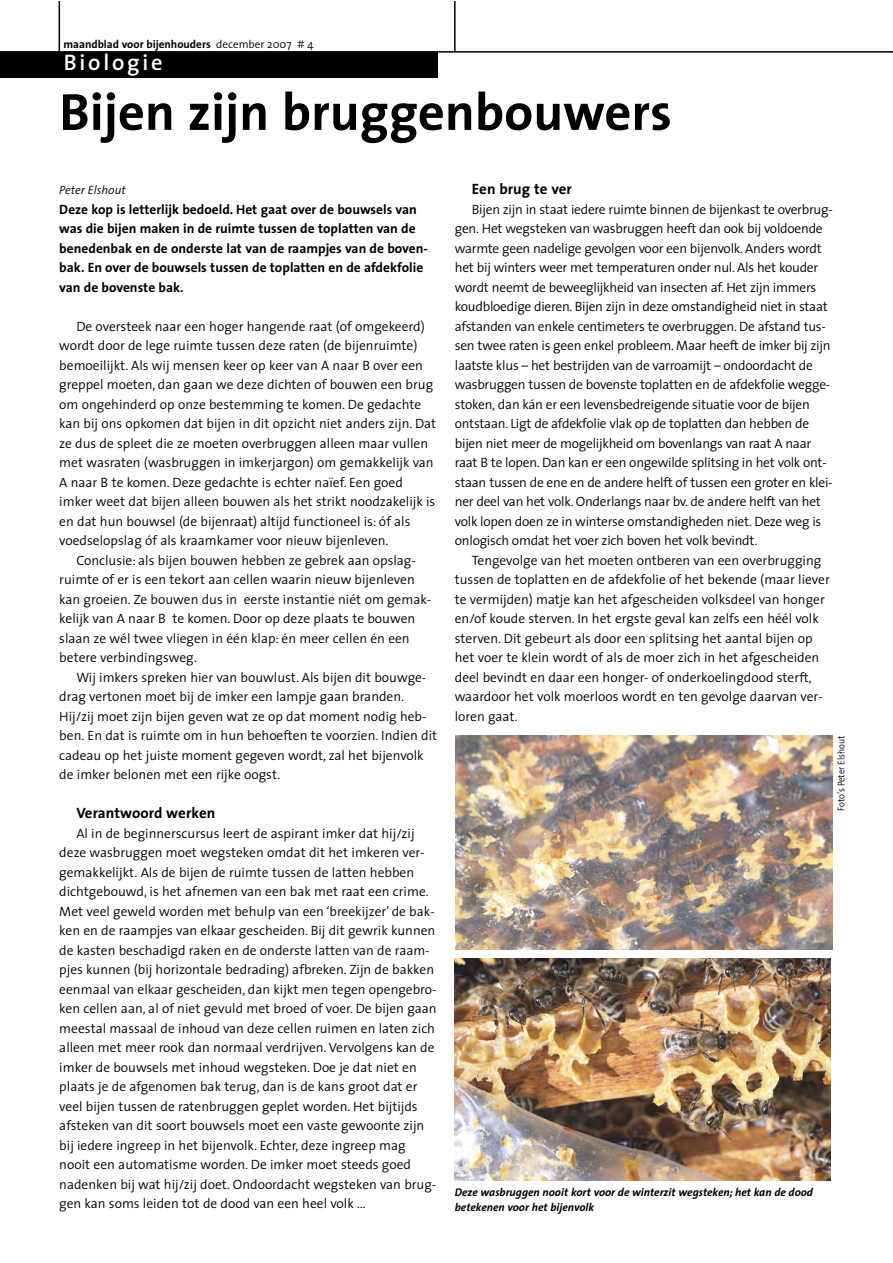
<style>
.page{position:relative;width:893px;height:1263px;background:#fff}
.page>*{position:absolute;margin:0;border:0;box-sizing:border-box;transform-origin:0 0}
.t1{font:700 52.5px "The Sans";color:#000}
.t2{font:600 22.5px "The Sans";letter-spacing:.12em;color:#fff}
.t3{font:700 15px "The Sans";letter-spacing:.005em;color:#000}
.t4{font:300 13.5px/19.5px "The Sans";color:#000}
.t5{font:300 13.5px/19.5px "The Sans";letter-spacing:-.02em;color:#000}
.t6{font:700 13.5px/19.5px "The Sans";color:#000}
.t7{font:italic 300 12px "The Sans";color:#000}
.t8{font:italic 700 11.25px/15px "The Sans";color:#000}
.t9{font:700 11.25px "The Sans";color:#000}
.t10{font:300 9.75px "The Sans";color:#000;scale:.91 1}
.s1{font-weight:300}
</style>
<div class="page">
<svg style="left:0;top:1px;width:893px;height:52px"></svg>
<div style="left:0;top:52px;width:438px;height:25px;background:#000"></div>
<img style="left:455px;top:959px;width:376px;height:221px">
<img style="left:455px;top:735px;width:378px;height:214px">
<p class="t9" style="left:63px;top:39px;width:251px">maandblad voor bijenhouders <span class="s1">december 2007 # 4</span></p>
<h2 class="t2" style="left:64px;top:53px;width:100px">Biologie</h2>
<h1 class="t1" style="left:59px;top:91px;width:614px">Bijen zijn bruggenbouwers</h1>
<p class="t7" style="left:59px;top:185px;width:68px">Peter Elshout</p>
<p class="t6" style="left:59px;top:201px;width:370px">Deze kop is letterlijk bedoeld. Het gaat over de bouwsels van was die bijen maken in de ruimte tussen de toplatten van de benedenbak en de onderste lat van de raampjes van de boven&shy;bak. En over de bouwsels tussen de toplatten en de afdekfolie van de bovenste bak.</p>
<p class="t4" style="left:76px;top:318px;width:350px">De oversteek naar een hoger hangende raat (of omgekeerd)</p>
<p class="t4" style="left:59px;top:337px;width:360px">wordt door de lege ruimte tussen deze raten (de bijenruimte)</p>
<p class="t4" style="left:59px;top:357px;width:365px">bemoeilijkt. Als wij mensen keer op keer van A naar B over een</p>
<p class="t4" style="left:59px;top:376px;width:375px">greppel moeten, dan gaan we deze dichten of bouwen een brug</p>
<p class="t4" style="left:59px;top:396px;width:363px">om ongehinderd op onze bestemming te komen. De ge dachte</p>
<p class="t4" style="left:59px;top:415px;width:378px">kan bij ons opkomen dat bijen in dit opzicht niet anders zijn. Dat</p>
<p class="t4" style="left:59px;top:435px;width:370px">ze dus de spleet die ze moeten overbruggen alleen maar vullen</p>
<p class="t4" style="left:59px;top:454px;width:376px">met wasraten (wasbruggen in imkerjargon) om gemakkelijk van</p>
<p class="t4" style="left:59px;top:474px;width:345px">A naar B te komen. Deze gedachte is echter naïef. Een goed</p>
<p class="t4" style="left:59px;top:493px;width:378px">imker weet dat bijen alleen bouwen als het strikt noodzakelijk is</p>
<p class="t4" style="left:59px;top:513px;width:353px">en dat hun bouwsel (de bijenraat) altijd functioneel is: óf als</p>
<p class="t4" style="left:59px;top:532px;width:331px">voedselopslag óf als kraamkamer voor nieuw bijenleven.</p>
<p class="t4" style="left:76px;top:552px;width:341px">Conclusie: als bijen bouwen hebben ze gebrek aan opslag-</p>
<p class="t4" style="left:59px;top:571px;width:357px">ruimte of er is een tekort aan cellen waarin nieuw bijenleven</p>
<p class="t4" style="left:59px;top:591px;width:373px">kan groeien. Ze bouwen dus in eerste instantie niét om gemak-</p>
<p class="t4" style="left:59px;top:610px;width:357px">kelijk van A naar B te komen. Door op deze plaats te bouwen</p>
<p class="t4" style="left:59px;top:630px;width:352px">slaan ze wél twee vliegen in één klap: én meer cellen én een</p>
<p class="t4" style="left:59px;top:649px;width:139px">betere verbindingsweg.</p>
<p class="t4" style="left:76px;top:669px;width:352px">Wij imkers spreken hier van bouwlust. Als bijen dit bouwge-</p>
<p class="t4" style="left:59px;top:688px;width:346px">drag vertonen moet bij de imker een lampje gaan branden.</p>
<p class="t4" style="left:59px;top:708px;width:369px">Hij/zij moet zijn bijen geven wat ze op dat moment nodig heb-</p>
<p class="t4" style="left:59px;top:727px;width:379px">ben. En dat is ruimte om in hun behoeften te voorzien. Indien dit</p>
<p class="t4" style="left:59px;top:747px;width:366px">cadeau op het juiste moment gegeven wordt, zal het bijenvolk</p>
<p class="t4" style="left:59px;top:766px;width:223px">de imker belonen met een rijke oogst.</p>
<p class="t3" style="left:76px;top:807px;width:141px">Verantwoord werken</p>
<p class="t4" style="left:59px;top:825px;width:379px;text-indent:17px">Al in de beginnerscursus leert de aspirant imker dat hij/zij deze wasbruggen moet wegsteken omdat dit het imkeren ver&shy;gemakkelijkt. Als de bijen de ruimte tussen de latten hebben dichtgebouwd, is het afnemen van een bak met raat een crime.<br>Met veel geweld worden met behulp van een ‘breekijzer’ de bak&shy;ken en de raampjes van elkaar gescheiden. Bij dit gewrik kunnen de kasten beschadigd raken en de onderste latten van de raam&shy;pjes kunnen (bij horizontale bedrading) afbreken. Zijn de bakken eenmaal van elkaar gescheiden, dan kijkt men tegen opengebro&shy;ken cellen aan, al of niet gevuld met broed of voer. De bijen gaan meestal massaal de inhoud van deze cellen ruimen en laten zich alleen met meer rook dan normaal verdrijven. Vervolgens kan de imker de bouwsels met inhoud wegsteken. Doe je dat niet en plaats je de afgenomen bak terug, dan is de kans groot dat er veel bijen tussen de ratenbruggen geplet worden. Het bijtijds afsteken van dit soort bouwsels moet een vaste gewoonte zijn bij iedere ingreep in het bijenvolk. Echter, deze ingreep mag nooit een automatisme worden. De imker moet steeds goed nadenken bij wat hij/zij doet. Ondoordacht wegsteken van brug&shy;gen kan soms leiden tot de dood van een heel volk …</p>
<p class="t3" style="left:472px;top:183px;width:102px">Een brug te ver</p>
<p class="t5" style="left:455px;top:201px;width:379px;text-indent:17px">Bijen zijn in staat iedere ruimte binnen de bijenkast te overbrug&shy;gen. Het wegsteken van wasbruggen heeft dan ook bij voldoende warmte geen nadelige gevolgen voor een bijenvolk. Anders wordt het bij winters weer met temperaturen onder nul. Als het kouder wordt neemt de beweeglijkheid van insecten af. Het zijn immers koudbloedige dieren. Bijen zijn in deze omstandigheid niet in staat afstanden van enkele centimeters te overbruggen. De afstand tus&shy;sen twee raten is geen enkel probleem. Maar heeft de imker bij zijn laatste klus – het bestrijden van de varroamijt – ondoordacht de wasbruggen tussen de bovenste toplatten en de afdekfolie wegge&shy;stoken, dan kán er een levensbedreigende situatie voor de bijen ontstaan. Ligt de afdekfolie vlak op de toplatten dan hebben de bijen niet meer de mogelijkheid om bovenlangs van raat A naar raat B te lopen. Dan kan er een ongewilde splitsing in het volk ont&shy;staan tussen de ene en de andere helft of tussen een groter en klei&shy;ner deel van het volk. Onderlangs naar bv. de andere helft van het volk lopen doen ze in winterse omstandigheden niet. Deze weg is onlogisch omdat het voer zich boven het volk bevindt.</p>
<p class="t4" style="left:455px;top:552px;width:376px;text-indent:17px">Tengevolge van het moeten ontberen van een overbrugging tussen de toplatten en de afdekfolie of het bekende (maar liever te vermijden) matje kan het afgescheiden volksdeel van honger en/of koude sterven. In het ergste geval kan zelfs een héél volk sterven. Dit gebeurt als door een splitsing het aantal bijen op het voer te klein wordt of als de moer zich in het afgescheiden deel bevindt en daar een honger- of onderkoelingdood sterft, waardoor het volk moerloos wordt en ten gevolge daarvan ver&shy;loren gaat.</p>
<p class="t10" style="left:837px;top:811px;width:84px;rotate:-90deg">Foto’s Peter Elshout</p>
<p class="t8" style="left:455px;top:1186px;width:360px">Deze wasbruggen nooit kort voor de winterzit wegsteken; het kan de dood betekenen voor het bijenvolk</p>
</div>
